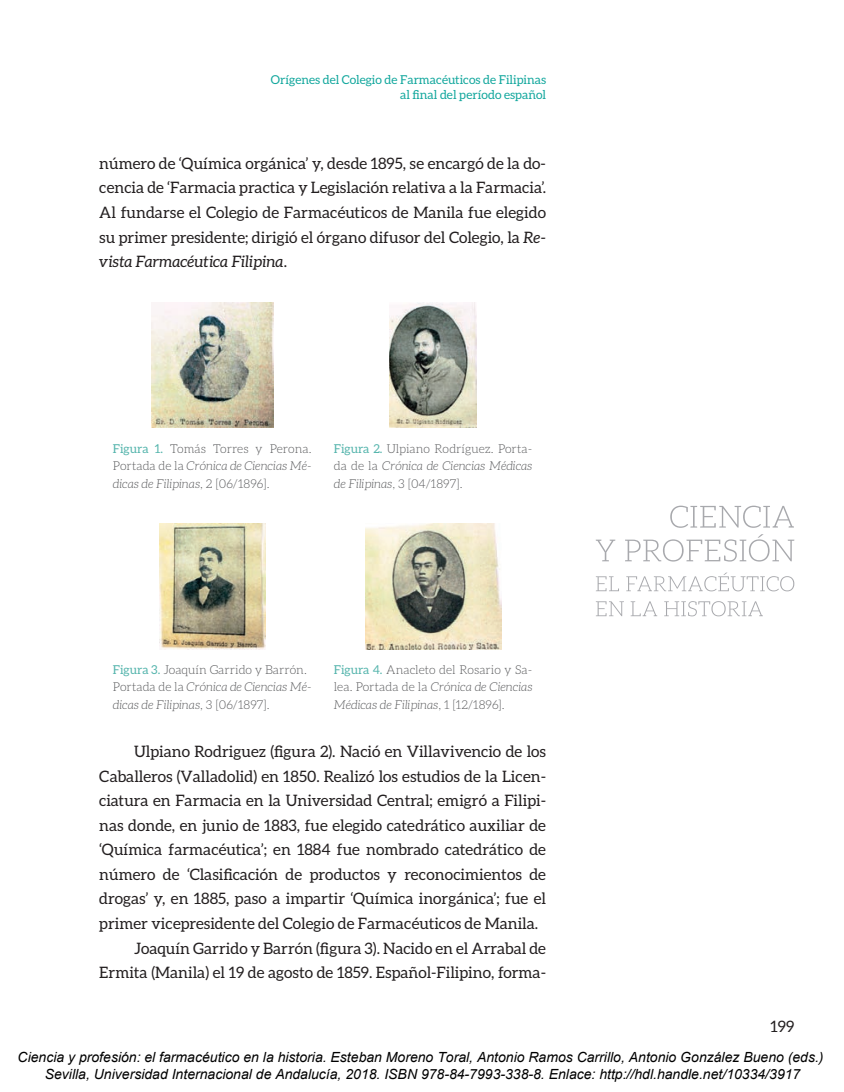
<style>
.page{position:relative;width:844px;height:1092px;background:#fff}
.page>*{position:absolute;margin:0;border:0;box-sizing:border-box;transform-origin:0 0}
.t1{font:15.75px/24.5px "Aleo";color:#231f20;text-align:justify}
.t2{font:italic 14px/16.8px "Arial";color:#000;text-align:center}
.t3{font:300 12.25px/17.5px "Aleo";color:#57585a;text-align:justify}
.t4{font:12.25px/15.8px "Aleo";color:#12a79d;text-align:right}
.s1{font-style:italic}
.s2{font-weight:400;color:#56b5ad}
</style>
<div class="page">
<svg style="left:595px;top:534px;width:199px;height:27px"></svg>
<svg style="left:670px;top:505px;width:123px;height:23px"></svg>
<svg style="left:596px;top:601px;width:166px;height:15px"></svg>
<svg style="left:596px;top:572px;width:198px;height:19px"></svg>
<img style="left:151px;top:302px;width:122px;height:126px">
<img style="left:389px;top:302px;width:88px;height:126px">
<img style="left:159px;top:524px;width:106px;height:125px">
<img style="left:365px;top:524px;width:136px;height:125px">
<p class="t4" style="left:271px;top:71px;width:276px">Orígenes del Colegio de Farmacéuticos de Filipinas al final del período español</p>
<p class="t1" style="left:99px;top:151px;width:448px">número de ‘Química orgánica’ y, desde 1895, se encargó de la do&shy;cencia de ‘Farmacia practica y Legislación relativa a la Farmacia’.<br>Al fundarse el Colegio de Farmacéuticos de Manila fue elegido su primer presidente; dirigió el órgano difusor del Colegio, la <span class="s1">Re&shy;vista Farmacéutica Filipina</span>.</p>
<p class="t3" style="left:113px;top:439px;width:200px"><span class="s2">Figura 1.</span> Tomás Torres y Perona.<br>Portada de la <span class="s1">Crónica de Ciencias Mé&shy;dicas de Filipinas</span>, 2 [06/1896].</p>
<p class="t3" style="left:334px;top:439px;width:200px"><span class="s2">Figura 2.</span> Ulpiano Rodríguez. Porta&shy;da de la <span class="s1">Crónica de Ciencias Médicas de Filipinas</span>, 3 [04/1897].</p>
<p class="t3" style="left:113px;top:660px;width:200px;text-align:left"><span class="s2">Figura 3.</span> Joaquín Garrido y Barrón.<br>Portada de la <span class="s1">Crónica de Ciencias Mé&shy;dicas de Filipinas</span>, 3 [06/1897].</p>
<p class="t3" style="left:334px;top:660px;width:200px"><span class="s2">Figura 4.</span> Anacleto del Rosario y Sa&shy;lea. Portada de la <span class="s1">Crónica de Ciencias Médicas de Filipinas</span>, 1 [12/1896].</p>
<p class="t1" style="left:134px;top:739px;width:413px">Ulpiano Rodriguez (figura 2). Nació en Villavivencio de los</p>
<p class="t1" style="left:99px;top:763px;width:448px">Caballeros (Valladolid) en 1850. Realizó los estudios de la Licen-</p>
<p class="t1" style="left:99px;top:788px;width:448px">ciatura en Farmacia en la Universidad Central; emigró a Filipi-</p>
<p class="t1" style="left:99px;top:812px;width:448px">nas donde, en junio de 1883, fue elegido catedrático auxiliar de</p>
<p class="t1" style="left:99px;top:837px;width:448px">‘Química farmacéutica’; en 1884 fue nombrado catedrático de</p>
<p class="t1" style="left:99px;top:861px;width:448px">número de ‘Clasificación de productos y reconocimientos de</p>
<p class="t1" style="left:99px;top:886px;width:448px">drogas’ y, en 1885, paso a impartir ‘Química inorgánica’; fue el</p>
<p class="t1" style="left:99px;top:910px;width:440px">primer vicepresidente del Colegio de Farmacéuticos de Manila.</p>
<p class="t1" style="left:134px;top:935px;width:413px">Joaquín Garrido y Barrón (figura 3). Nacido en el Arrabal de</p>
<p class="t1" style="left:99px;top:959px;width:448px">Ermita (Manila) el 19 de agosto de 1859. Español-Filipino, forma-</p>
<p class="t1" style="left:770px;top:1013px;width:25px">199</p>
<p class="t2" style="left:18px;top:1049px;width:807px">Ciencia y profesión: el farmacéutico en la historia. Esteban Moreno Toral, Antonio Ramos Carrillo, Antonio González Bueno (eds.)<br>Sevilla, Universidad Internacional de Andalucía, 2018. ISBN 978-84-7993-338-8. Enlace: http://hdl.handle.net/10334/3917</p>
</div>
